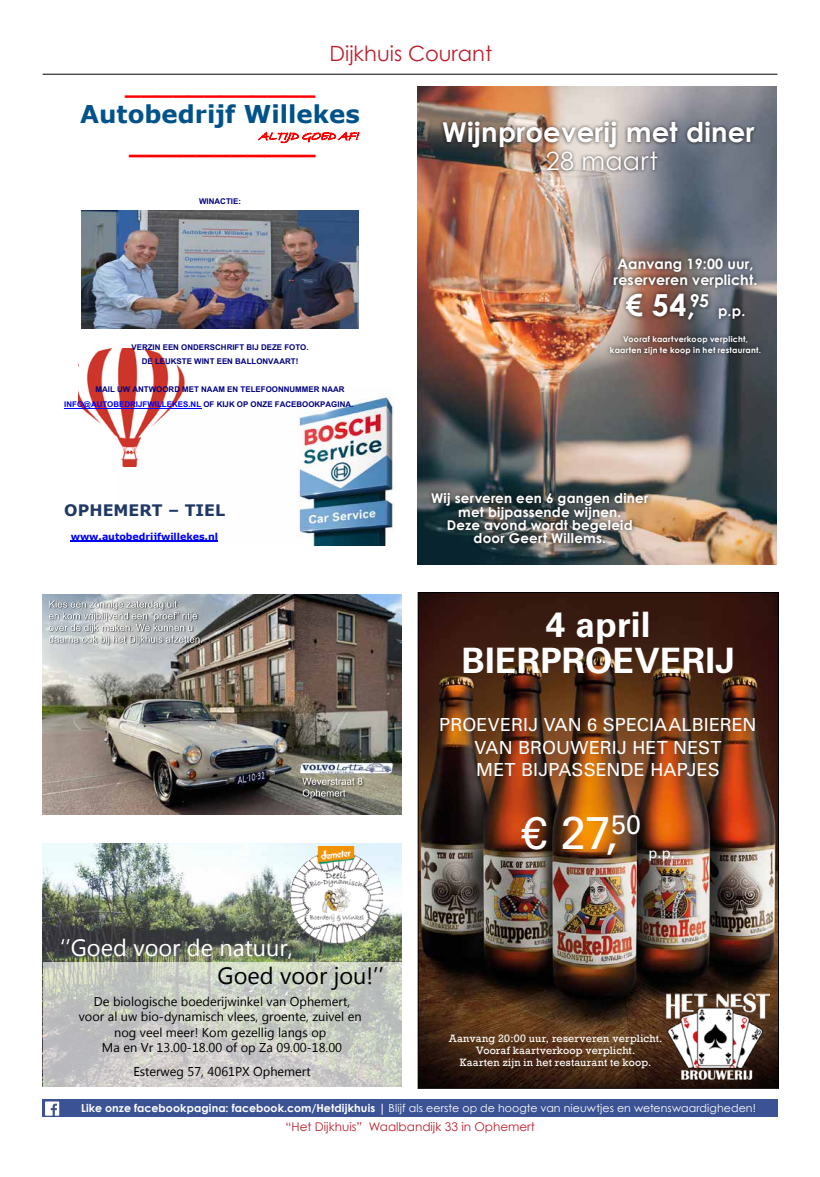
<style>
.page{position:relative;width:820px;height:1177px;background:#fff}
.page>*{position:absolute;margin:0;border:0;box-sizing:border-box;transform-origin:0 0}
.t1{font:46px "Univers LT Std";color:#fff}
.t2{font:700 35px/36px "Univers LT Std";letter-spacing:.01em;color:#fff;text-align:center}
.t3{font:700 30.4px "Century Gothic";color:#fff}
.t4{font:700 27.4px "Century Gothic";letter-spacing:.01em;color:#fff}
.t5{font:25.2px "Century Gothic";letter-spacing:.01em;color:#fff}
.t6{font:700 24.4px "Verdana";color:#005289}
.t7{font:700 23.9px "Verdana";color:#f00}
.t8{font:23.5px "Myanmar Text";color:#fff}
.t9{font:23.5px "Myanmar Text";color:#000}
.t10{font:700 22.3px "Verdana";color:#f00}
.t11{font:21px "Century Gothic";color:#be1e2d}
.t12{font:18px/22.4px "Univers LT Std";letter-spacing:.01em;color:#fff;text-align:center}
.t13{font:700 15.8px "Verdana";color:#1f3864}
.t14{font:14.6px "Univers LT Std";color:#fff}
.t15{font:700 14.2px/16.1px "Century Gothic";letter-spacing:.01em;color:#fff}
.t16{font:700 13.5px/13.3px "Century Gothic";letter-spacing:.015em;color:#fff;text-align:center}
.t17{font:12.7px/15.3px "Myanmar Text";color:#000;text-align:center}
.t18{font:italic 12.6px "Bradley Hand ITC";color:#f00}
.t19{font:12px "Century Gothic";color:#be1e2d}
.t20{font:11px "Century Gothic";letter-spacing:.005em;color:#fff}
.t21{font:10px/12px "Rockwell";letter-spacing:.02em;color:#fff;text-align:center}
.t22{font:700 9.5px "Verdana";letter-spacing:-.005em;color:#00f}
.t23{font:700 8px/11px "Century Gothic";letter-spacing:.03em;color:#fff;text-align:center}
.t24{font:700 7.9px/14.1px "Arial";color:#000080;text-align:center}
.s1{color:#00f}
.s2{font-weight:700}
.s3{font-family:"Minion Pro";font-weight:700}
</style>
<div class="page">
<hr style="left:43px;top:74px;width:734px;height:1px;background:#000">
<div style="left:42px;top:1099px;width:735px;height:18px;background:#3b5294"></div>
<svg style="left:45px;top:1101px;width:14px;height:14px"></svg>
<img style="left:420px;top:594px;width:356px;height:492px">
<img style="left:43px;top:843px;width:358px;height:119px">
<svg style="left:43px;top:962px;width:358px;height:124px;background:#c9cbc5"></svg>
<img style="left:290px;top:846px;width:92px;height:97px">
<img style="left:43px;top:594px;width:358px;height:220px">
<img style="left:417px;top:86px;width:359px;height:478px">
<div style="left:439px;top:118px;width:319px;height:56px;background:#000;opacity:.75"></div>
<div style="left:605px;top:253px;width:159px;height:105px;background:#000;opacity:.75"></div>
<div style="left:426px;top:488px;width:227px;height:60px;background:#000;opacity:.75"></div>
<img style="left:118px;top:397px;width:277px;height:148px">
<img style="left:79px;top:348px;width:108px;height:118px">
<hr style="left:64px;top:408px;width:137px;height:1px;background:#00f">
<hr style="left:71px;top:540px;width:147px;height:1px;background:#00f">
<img style="left:81px;top:211px;width:277px;height:117px">
<img style="left:665px;top:993px;width:103px;height:87px">
<h3 class="t11" style="left:329px;top:41px;width:164px">Dijkhuis Courant</h3>
<h3 class="t10" style="left:125px;top:70px;width:191px">____________</h3>
<h3 class="t6" style="left:80px;top:97px;width:281px">Autobedrijf Willekes</h3>
<p class="t18" style="left:259px;top:128px;width:107px">ALTIJDGOEDAF!</p>
<h3 class="t7" style="left:129px;top:151px;width:188px">‾‾‾‾‾‾‾‾‾‾‾</h3>
<p class="t24" style="left:199px;top:194px;width:43px">WINACTIE:</p>
<p class="t24" style="left:131px;top:340px;width:179px">VERZIN EEN ONDERSCHRIFT BIJ DEZE FOTO.<br>DE LEUKSTE WINT EEN BALLONVAART!</p>
<p class="t24" style="left:64px;top:382px;width:290px;line-height:15.2px;text-align:left;text-indent:31px">MAIL UW ANTWOORD MET NAAM EN TELEFOONNUMMER NAAR<br><span class="s1">INFO@AUTOBEDRIJFWILLEKES.NL</span> OF KIJK OP ONZE FACEBOOKPAGINA.</p>
<p class="t13" style="left:64px;top:499px;width:162px">OPHEMERT – TIEL</p>
<p class="t22" style="left:71px;top:529px;width:149px">www.autobedrijfwillekes.nl</p>
<h3 class="t8" style="left:60px;top:933px;width:234px">‘’Goed voor de natuur,</h3>
<h3 class="t9" style="left:217px;top:962px;width:168px">Goed voor jou!’’</h3>
<p class="t17" style="left:79px;top:994px;width:284px">De biologische boederijwinkel van Ophemert, voor al uw bio-dynamisch vlees, groente, zuivel en nog veel meer! Kom gezellig langs op<br>Ma en Vr 13.00-18.00 of op Za 09.00-18.00</p>
<p class="t17" style="left:133px;top:1063px;width:179px">Esterweg 57, 4061PX Ophemert</p>
<h3 class="t4" style="left:442px;top:115px;width:314px">Wijnproeverij met diner</h3>
<h3 class="t5" style="left:545px;top:146px;width:113px">28 maart</h3>
<p class="t15" style="left:613px;top:255px;width:145px">Aanvang 19:00 uur, reserveren verplicht.</p>
<h3 class="t3" style="left:625px;top:286px;width:85px">€ 54,<sup>95</sup></h3>
<p class="t15" style="left:717px;top:303px;width:29px">p.p.</p>
<p class="t23" style="left:609px;top:333px;width:152px">Vooraf kaartverkoop verplicht, kaarten zijn te koop in het restaurant.</p>
<p class="t16" style="left:431px;top:491px;width:219px">Wij serveren een 6 gangen diner met bijpassende wijnen.<br>Deze avond wordt begeleid door Geert Willems.</p>
<h2 class="t2" style="left:461px;top:607px;width:275px">4 april<br>BIERPROEVERIJ</h2>
<h3 class="t12" style="left:439px;top:713px;width:319px">PROEVERIJ VAN 6 SPECIAALBIEREN<br>VAN BROUWERIJ HET NEST<br>MET BIJPASSENDE HAPJES</h3>
<h1 class="t1" style="left:521px;top:805px;width:122px">€ 27,<sup>50</sup></h1>
<p class="t14" style="left:648px;top:843px;width:28px">p.p.</p>
<p class="t21" style="left:448px;top:1032px;width:215px">Aanvang 20:00 uur, reserveren verplicht.<br>Vooraf kaartverkoop verplicht.<br>Kaarten zijn in het restaurant te koop.</p>
<p class="t20" style="left:81px;top:1101px;width:676px"><span class="s2">Like onze facebookpagina: facebook.com/Hetdijkhuis</span> <span class="s3">|</span> Blijf als eerste op de hoogte van nieuwtjes en wetenswaardigheden!</p>
<p class="t19" style="left:285px;top:1119px;width:251px">“Het Dijkhuis” Waalbandijk 33 in Ophemert</p>
</div>
